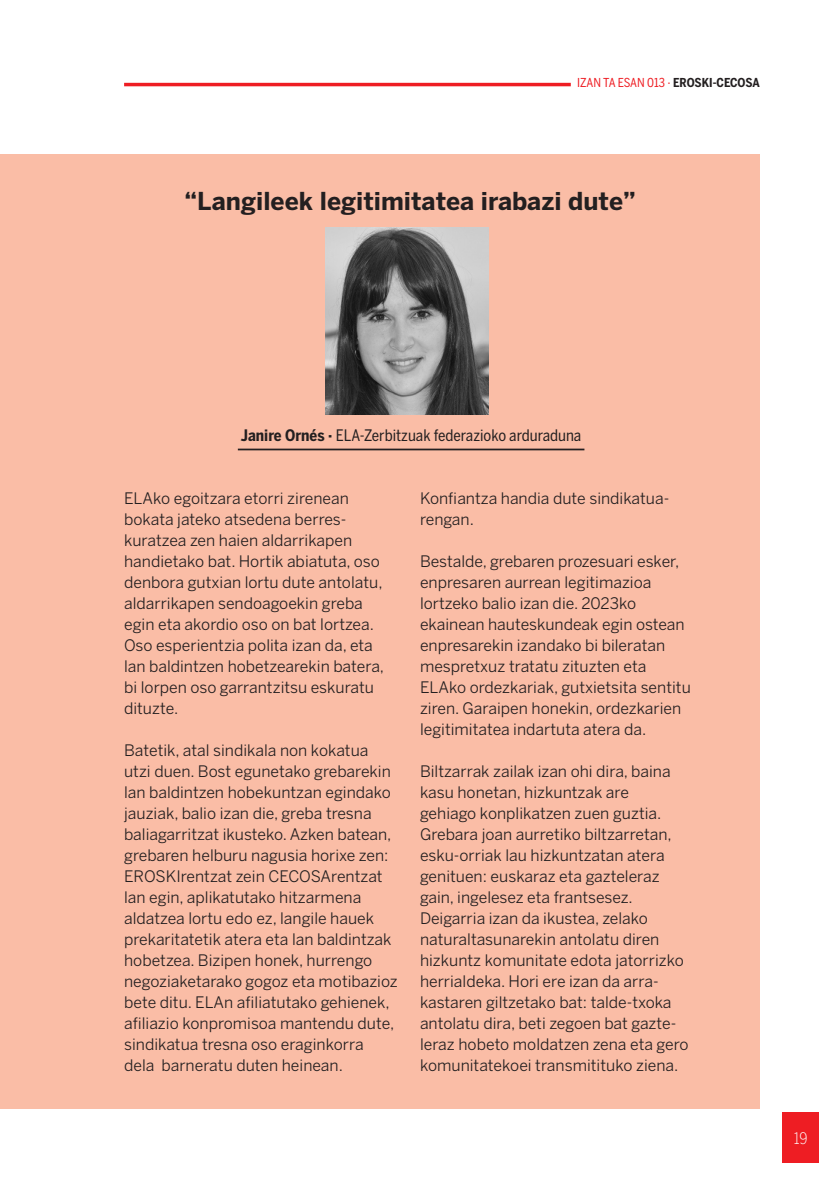
<style>
.page{position:relative;width:819px;height:1191px;background:#fff}
.page>*{position:absolute;margin:0;border:0;box-sizing:border-box;transform-origin:0 0}
.t1{font:700 24.5px "Benton Sans";color:#231f20}
.t2{font:15.75px/21px "Benton Sans";color:#231f20}
.t3{font:15.75px "Benton Sans Cond";color:#231f20}
.t4{font:300 15.75px "Benton Sans Cond";color:#fff}
.t5{font:12.25px "Benton Sans Cond";letter-spacing:-.005em;color:#ee1d23}
.s1{font-weight:700;color:#231f20}
.s2{font-weight:700}
</style>
<div class="page">
<hr style="left:124px;top:83px;width:447px;height:3px;background:#ee1d23">
<div style="left:782px;top:1112px;width:37px;height:51px;background:#ee1d23"></div>
<div style="left:0;top:154px;width:759px;height:954px;background:#fabda6"></div>
<hr style="left:238px;top:448px;width:346px;height:2px;background:#231f20">
<img style="left:325px;top:227px;width:164px;height:188px">
<p class="t5" style="left:577px;top:75px;width:184px">IZANTA ESAN 013 · <span class="s1">EROSKI-CECOSA</span></p>
<h1 class="t1" style="left:184px;top:187px;width:453px">“Langileek legitimitatea irabazi dute”</h1>
<p class="t3" style="left:241px;top:426px;width:342px"><span class="s2">Janire Ornés ·</span> ELA-Zerbitzuak federazioko arduraduna</p>
<p class="t2" style="left:124px;top:488px;width:261px">ELAko egoitzara etorri zirenean bokata jateko atsedena berres&shy;kuratzea zen haien aldarrikapen handietako bat. Hortik abiatuta, oso denbora gutxian lortu dute antolatu, aldarrikapen sendoagoekin greba egin eta akordio oso on bat lortzea.<br>Oso esperientzia polita izan da, eta lan baldintzen hobetzearekin batera, bi lorpen oso garrantzitsu eskuratu dituzte.</p>
<p class="t2" style="left:124px;top:740px;width:275px">Batetik, atal sindikala non kokatua utzi duen. Bost egunetako grebarekin lan baldintzen hobekuntzan egindako jauziak, balio izan die, greba tresna baliagarritzat ikusteko. Azken batean, grebaren helburu nagusia horixe zen:<br>EROSKIrentzat zein CECOSArentzat lan egin, aplikatutako hitzarmena aldatzea lortu edo ez, langile hauek prekaritatetik atera eta lan baldintzak hobetzea. Bizipen honek, hurrengo negoziaketarako gogoz eta motibazioz bete ditu. ELAn afiliatutako gehienek, afiliazio konpromisoa mantendu dute, sindikatua tresna oso eraginkorra dela barneratu duten heinean.</p>
<p class="t2" style="left:420px;top:488px;width:251px">Konfiantza handia dute sindikatua&shy;rengan.</p>
<p class="t2" style="left:420px;top:551px;width:272px">Bestalde, grebaren prozesuari esker, enpresaren aurrean legitimazioa lortzeko balio izan die. 2023ko ekainean hauteskundeak egin ostean enpresarekin izandako bi bileratan mespretxuz tratatu zituzten eta ELAko ordezkariak, gutxietsita sentitu ziren. Garaipen honekin, ordezkarien legitimitatea indartuta atera da.</p>
<p class="t2" style="left:420px;top:760px;width:270px">Biltzarrak zailak izan ohi dira, baina kasu honetan, hizkuntzak are gehiago konplikatzen zuen guztia.<br>Grebara joan aurretiko biltzarretan, esku-orriak lau hizkuntzatan atera genituen: euskaraz eta gazteleraz gain, ingelesez eta frantsesez.<br>Deigarria izan da ikustea, zelako naturaltasunarekin antolatu diren hizkuntz komunitate edota jatorrizko herrialdeka. Hori ere izan da arra&shy;kastaren giltzetako bat: talde-txoka antolatu dira, beti zegoen bat gazte&shy;leraz hobeto moldatzen zena eta gero komunitatekoei transmitituko ziena.</p>
<p class="t4" style="left:793px;top:1129px;width:15px">19</p>
</div>
